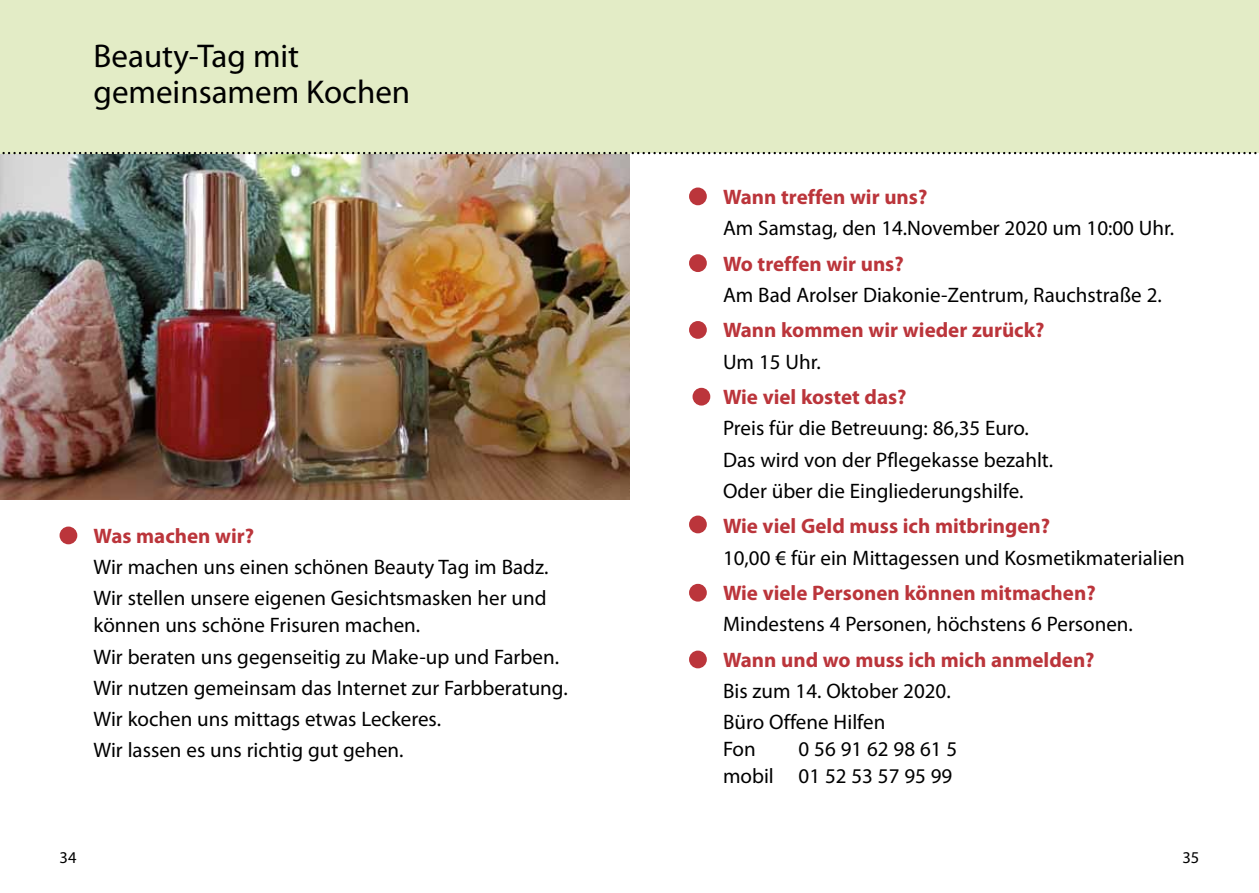
<style>
.page{position:relative;width:1259px;height:893px;background:#fff}
.page>*{position:absolute;margin:0;border:0;box-sizing:border-box;transform-origin:0 0}
.t1{font:33px/35.5px "Myriad Pro";color:#000}
.t2{font:21px/31.2px "Myriad Pro";color:#000}
.t3{font:700 21px "Myriad Pro";color:#bb353b}
.t4{font:16.5px "Myriad Pro";color:#000}
</style>
<div class="page">
<div style="left:60px;top:527px;width:17px;height:17px;background:#bb353b;border-radius:50%"></div>
<img style="left:0;top:154px;width:629px;height:346px">
<div style="left:689px;top:188px;width:18px;height:17px;background:#bb353b;border-radius:50%"></div>
<div style="left:689px;top:254px;width:18px;height:18px;background:#bb353b;border-radius:50%"></div>
<div style="left:689px;top:321px;width:18px;height:18px;background:#bb353b;border-radius:50%"></div>
<div style="left:692px;top:388px;width:18px;height:18px;background:#bb353b;border-radius:50%"></div>
<div style="left:689px;top:516px;width:18px;height:17px;background:#bb353b;border-radius:50%"></div>
<div style="left:689px;top:584px;width:18px;height:18px;background:#bb353b;border-radius:50%"></div>
<div style="left:689px;top:651px;width:18px;height:17px;background:#bb353b;border-radius:50%"></div>
<div style="left:629px;top:0;width:630px;height:153px;background:#e3ecc6"></div>
<div style="left:0;top:0;width:629px;height:153px;background:#e3ecc6"></div>
<svg style="left:0;top:152px;width:1257px;height:2px"></svg>
<h1 class="t1" style="left:94px;top:38px;width:318px">Beauty-Tag mit gemeinsamem Kochen</h1>
<p class="t3" style="left:94px;top:522px;width:162px">Was machen wir?</p>
<p class="t2" style="left:94px;top:551px;width:456px">Wir machen uns einen schönen Beauty Tag im Badz.<br>Wir stellen unsere eigenen Gesichtsmasken her und</p>
<p class="t2" style="left:94px;top:609px;width:476px">können uns schöne Frisuren machen.<br>Wir beraten uns gegenseitig zu Make-up und Farben.<br>Wir nutzen gemeinsam das Internet zur Farbberatung.<br>Wir kochen uns mittags etwas Leckeres.<br>Wir lassen es uns richtig gut gehen.</p>
<p class="t3" style="left:723px;top:183px;width:206px">Wann treffen wir uns?</p>
<p class="t2" style="left:723px;top:212px;width:453px">Am Samstag, den 14.November 2020 um 10:00 Uhr.</p>
<p class="t3" style="left:723px;top:250px;width:182px">Wo treffen wir uns?</p>
<p class="t2" style="left:723px;top:279px;width:440px">Am Bad Arolser Diakonie-Zentrum, Rauchstraße 2.</p>
<p class="t3" style="left:723px;top:317px;width:323px">Wann kommen wir wieder zurück?</p>
<p class="t2" style="left:723px;top:346px;width:99px">Um 15 Uhr.</p>
<p class="t3" style="left:723px;top:383px;width:185px">Wie viel kostet das?</p>
<p class="t2" style="left:723px;top:412px;width:332px">Preis für die Betreuung: 86,35 Euro.<br>Das wird von der Pflegekasse bezahlt.<br>Oder über die Eingliederungshilfe.</p>
<p class="t3" style="left:723px;top:513px;width:329px">Wie viel Geld muss ich mitbringen?</p>
<p class="t2" style="left:723px;top:542px;width:463px">10,00 € für ein Mittagessen und Kosmetikmaterialien</p>
<p class="t3" style="left:723px;top:579px;width:374px">Wie viele Personen können mitmachen?</p>
<p class="t2" style="left:723px;top:608px;width:411px">Mindestens 4 Personen, höchstens 6 Personen.</p>
<p class="t3" style="left:723px;top:646px;width:373px">Wann und wo muss ich mich anmelden?</p>
<p class="t2" style="left:723px;top:675px;width:229px">Bis zum 14. Oktober 2020.<br>Büro Offene Hilfen</p>
<p class="t2" style="left:723px;top:733px;width:34px">Fon</p>
<p class="t2" style="left:723px;top:735px;width:236px;line-height:27px;text-align:right">0 56 91 62 98 61 5<br>mobil 01 52 53 57 95 99</p>
<p class="t4" style="left:60px;top:847px;width:18px">34</p>
<p class="t4" style="left:1182px;top:847px;width:18px">35</p>
</div>
